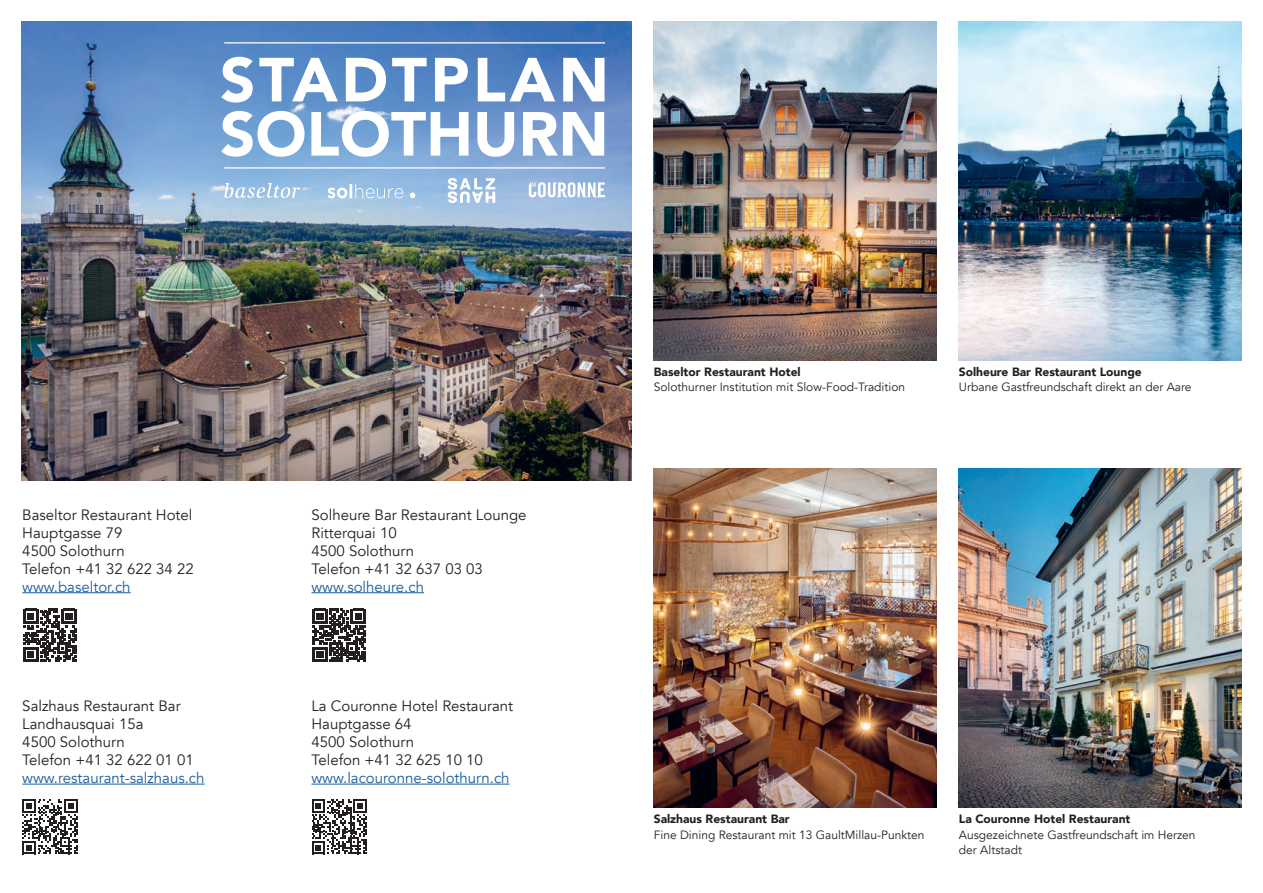
<style>
.page{position:relative;width:1263px;height:893px;background:#fff}
.page>*{position:absolute;margin:0;border:0;box-sizing:border-box;transform-origin:0 0}
.t1{font:900 61.5px/54.2px "Avenir";color:#fff}
.t2{font:15px/18px "Avenir";color:#231f20}
.t3{font:15px "Avenir";color:#175d9e}
.t4{font:12px/15px "Avenir";color:#231f20}
.t5{font:900 12px "Avenir";color:#231f20}
</style>
<div class="page">
<img style="left:654px;top:21px;width:282px;height:339px">
<img style="left:959px;top:21px;width:283px;height:339px">
<img style="left:654px;top:468px;width:282px;height:339px">
<img style="left:959px;top:468px;width:283px;height:339px">
<img style="left:21px;top:21px;width:610px;height:459px">
<hr style="left:224px;top:42px;width:381px;height:2px;background:#fff">
<hr style="left:224px;top:167px;width:381px;height:2px;background:#fff">
<svg style="left:224px;top:183px;width:76px;height:15px"></svg>
<svg style="left:448px;top:178px;width:47px;height:25px"></svg>
<svg style="left:529px;top:182px;width:76px;height:15px"></svg>
<svg style="left:327px;top:184px;width:76px;height:14px"></svg>
<svg style="left:410px;top:192px;width:5px;height:6px"></svg>
<svg style="left:313px;top:609px;width:53px;height:53px"></svg>
<hr style="left:311px;top:592px;width:113px;height:1px;background:#175d9e">
<hr style="left:311px;top:784px;width:199px;height:1px;background:#175d9e">
<hr style="left:22px;top:592px;width:109px;height:1px;background:#175d9e">
<hr style="left:22px;top:784px;width:183px;height:1px;background:#175d9e">
<svg style="left:312px;top:799px;width:55px;height:55px"></svg>
<svg style="left:22px;top:799px;width:55px;height:55px"></svg>
<svg style="left:23px;top:609px;width:54px;height:53px"></svg>
<h1 class="t1" style="left:220px;top:51px;width:390px">STADTPLAN<br>SOLOTHURN</h1>
<p class="t2" style="left:22px;top:506px;width:173px">Baseltor Restaurant Hotel<br>Hauptgasse 79<br>4500 Solothurn<br>Telefon +41 32 622 34 22</p>
<p class="t3" style="left:22px;top:577px;width:110px">www.baseltor.ch</p>
<p class="t2" style="left:22px;top:697px;width:173px">Salzhaus Restaurant Bar<br>Landhausquai 15a<br>4500 Solothurn<br>Telefon +41 32 622 01 01</p>
<p class="t3" style="left:22px;top:769px;width:184px">www.restaurant-salzhaus.ch</p>
<p class="t2" style="left:311px;top:506px;width:217px">Solheure Bar Restaurant Lounge<br>Ritterquai 10<br>4500 Solothurn<br>Telefon +41 32 637 03 03</p>
<p class="t3" style="left:311px;top:577px;width:114px">www.solheure.ch</p>
<p class="t2" style="left:311px;top:697px;width:203px">La Couronne Hotel Restaurant<br>Hauptgasse 64<br>4500 Solothurn<br>Telefon +41 32 625 10 10</p>
<p class="t3" style="left:311px;top:769px;width:200px">www.lacouronne-solothurn.ch</p>
<p class="t5" style="left:654px;top:362px;width:148px">Baseltor Restaurant Hotel</p>
<p class="t4" style="left:654px;top:380px;width:253px">Solothurner Institution mit Slow-Food-Tradition</p>
<p class="t5" style="left:959px;top:362px;width:184px">Solheure Bar Restaurant Lounge</p>
<p class="t4" style="left:959px;top:380px;width:234px">Urbane Gastfreundschaft direkt an der Aare</p>
<p class="t5" style="left:654px;top:809px;width:137px">Salzhaus Restaurant Bar</p>
<p class="t4" style="left:654px;top:827px;width:272px">Fine Dining Restaurant mit 13 GaultMillau-Punkten</p>
<p class="t5" style="left:959px;top:809px;width:173px">La Couronne Hotel Restaurant</p>
<p class="t4" style="left:959px;top:827px;width:238px">Ausgezeichnete Gastfreundschaft im Herzen der Altstadt</p>
</div>
